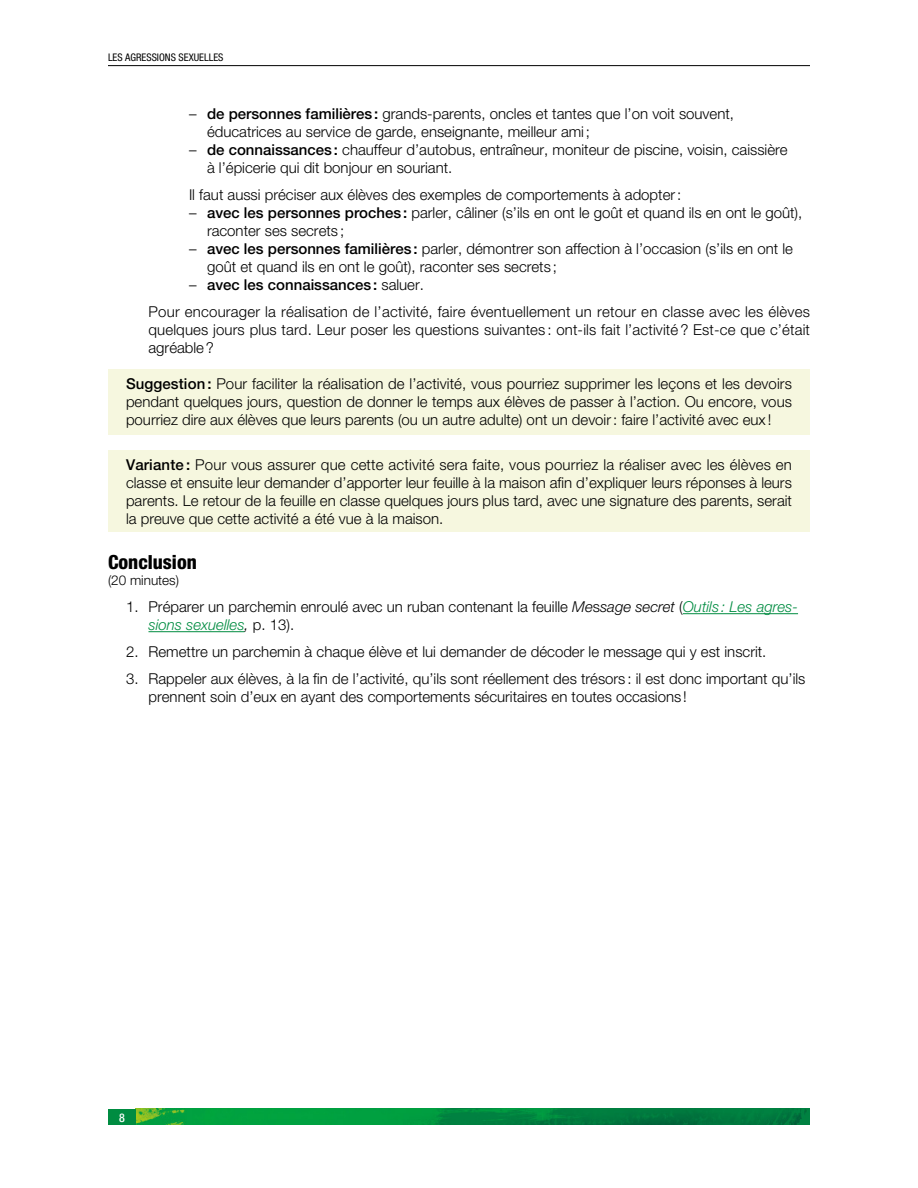
<style>
.page{position:relative;width:918px;height:1188px;background:#fff}
.page>*{position:absolute;margin:0;border:0;box-sizing:border-box;transform-origin:0 0}
.H4_Titre_4{font:800 condensed 19.5px "Helvetica Neue LT Std";color:#000}
.P_Texte_courant{font:300 15px/18px "Helvetica Neue LT Std";color:#000}
.t1{font:500 15px "Helvetica Neue LT Std";color:#000}
.P_Durée{font:300 13.5px "Helvetica Neue LT Std";color:#000}
.t2{font:500 condensed 12px "Helvetica Neue LT Std";color:#fff}
.t3{font:condensed 10.5px "Helvetica Neue LT Std";color:#000}
.s1{font-weight:500}
.s2{font-family:"Helvetica";font-weight:400;font-style:italic;color:#fff}
.s3{font-weight:300}
.s4{font-style:italic}
.s5{font-style:italic;color:#008c41}
</style>
<div class="page">
<hr style="left:108px;top:65px;width:702px;height:1px;background:#000">
<img style="left:136px;top:1109px;width:674px;height:15px">
<div style="left:108px;top:1109px;width:28px;height:15px;background:#008c41"></div>
<div style="left:108px;top:369px;width:702px;height:66px;background:#f6f7df"></div>
<div style="left:108px;top:450px;width:702px;height:82px;background:#f6f7df"></div>
<hr style="left:683px;top:613px;width:115px;height:1px;background:#008c41">
<hr style="left:148px;top:631px;width:97px;height:1px;background:#008c41">
<p class="t3" style="left:108px;top:52px;width:117px">LES AGRESSIONS SEXUELLES</p>
<p class="P_Texte_courant" style="left:207px;top:104px;width:529px;text-indent:-18px">– <span class="s1">de personnes familières:</span> grands-parents, oncles et tantes que l’on voit souvent, éducatrices au service de garde, enseignante, meilleur ami;</p>
<p class="P_Texte_courant" style="left:207px;top:140px;width:582px;text-indent:-18px">– <span class="s1">de connaissances:</span> chauffeur d’autobus, entraîneur, moniteur de piscine, voisin, caissière à l’épicerie qui dit bonjour en souriant.</p>
<p class="P_Texte_courant" style="left:171px;top:185px;width:512px"><span class="s2">–</span> Il faut aussi préciser aux élèves des exemples de comportements à adopter:</p>
<p class="P_Texte_courant" style="left:207px;top:203px;width:597px;text-indent:-18px">– <span class="s1">avec les personnes proches:</span> parler, câliner (s’ils en ont le goût et quand ils en ont le goût), raconter ses secrets ;</p>
<p class="P_Texte_courant" style="left:207px;top:239px;width:588px;text-indent:-18px">– <span class="s1">avec les personnes familières:</span> parler, démontrer son affection à l’occasion (s’ils en ont le goût et quand ils en ont le goût), raconter ses secrets ;</p>
<p class="t1" style="left:189px;top:275px;width:237px"><span class="s3">–</span> avec les connaissances: <span class="s3">saluer.</span></p>
<p class="P_Texte_courant" style="left:148px;top:302px;width:663px;text-align:justify">Pour encourager la réalisation de l’activité, faire éventuellement un retour en classe avec les élèves quelques jours plus tard. Leur poser les questions suivantes : ont-ils fait l’activité ? Est-ce que c’était agréable?</p>
<p class="P_Texte_courant" style="left:126px;top:374px;width:667px;text-align:justify"><span class="s1">Suggestion:</span> Pour faciliter la réalisation de l’activité, vous pourriez supprimer les leçons et les devoirs pendant quelques jours, question de donner le temps aux élèves de passer à l’action. Ou encore, vous pourriez dire aux élèves que leurs parents (ou un autre adulte) ont un devoir: faire l’activité avec eux !</p>
<p class="P_Texte_courant" style="left:126px;top:455px;width:668px;text-align:justify"><span class="s1">Variante :</span> Pour vous assurer que cette activité sera faite, vous pourriez la réaliser avec les élèves en classe et ensuite leur demander d’apporter leur feuille à la maison afin d’expliquer leurs réponses à leurs parents. Le retour de la feuille en classe quelques jours plus tard, avec une signature des parents, serait la preuve que cette activité a été vue à la maison.</p>
<h4 class="H4_Titre_4" style="left:108px;top:550px;width:90px">Conclusion</h4>
<p class="P_Durée" style="left:108px;top:572px;width:73px">(20 minutes)</p>
<p class="P_Texte_courant" style="left:148px;top:598px;width:651px;text-indent:-22px">1. Préparer un parchemin enroulé avec un ruban contenant la feuille <span class="s4">Me</span>s<span class="s4">sage secret</span> (<span class="s5">Outils : Les agres&shy;sions sexuelles</span><span class="s4">,</span> p. 13).</p>
<p class="P_Texte_courant" style="left:126px;top:643px;width:642px">2. Remettre un parchemin à chaque élève et lui demander de décoder le message qui y est inscrit.</p>
<p class="P_Texte_courant" style="left:148px;top:670px;width:658px;text-indent:-22px">3. Rappeler aux élèves, à la fin de l’activité, qu’ils sont réellement des trésors : il est donc important qu’ils prennent soin d’eux en ayant des comportements sécuritaires en toutes occasions !</p>
<p class="t2" style="left:119px;top:1110px;width:7px">8</p>
</div>
